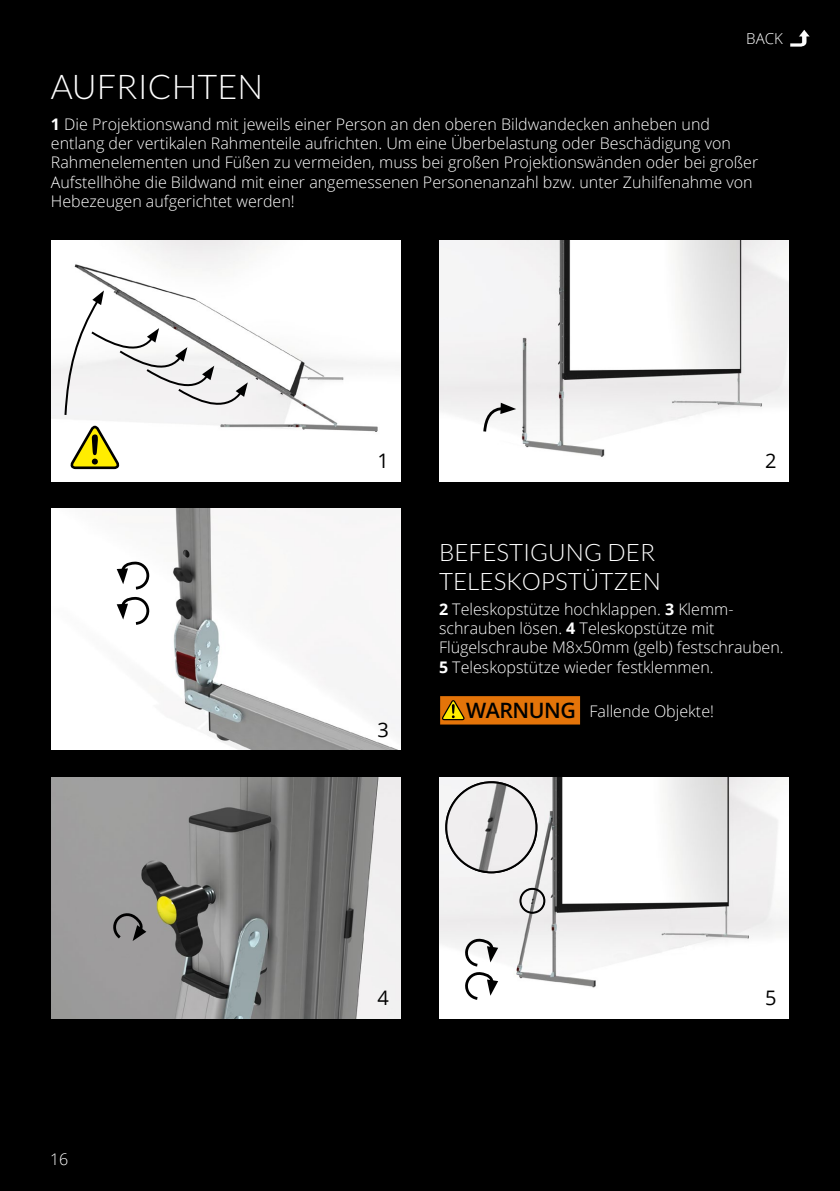
<style>
.page{position:relative;width:840px;height:1191px;background:#fff}
.page>*{position:absolute;margin:0;border:0;box-sizing:border-box;transform-origin:0 0}
.t1{font:300 34px "Lato";color:#fff}
.t2{font:300 24px/28.8px "Lato";color:#fff}
.t3{font:20px "Open Sans";color:#000}
.t4{font:300 16px/19.2px "Open Sans";color:#fff}
.t5{font:300 15px "Open Sans";color:#fff}
.s1{font-weight:700}
.s2{font-weight:600;font-size:21.4px;color:#000}
</style>
<div class="page">
<div style="left:0;top:0;width:839px;height:1191px;background:#000"></div>
<img style="left:51px;top:777px;width:349px;height:241px">
<svg style="left:113px;top:910px;width:33px;height:31px"></svg>
<img style="left:51px;top:509px;width:349px;height:240px">
<svg style="left:117px;top:561px;width:33px;height:65px"></svg>
<img style="left:439px;top:240px;width:348px;height:241px">
<svg style="left:481px;top:403px;width:35px;height:31px"></svg>
<img style="left:51px;top:240px;width:349px;height:241px">
<svg style="left:63px;top:290px;width:185px;height:127px;background:#e7e6e7"></svg>
<img style="left:439px;top:777px;width:348px;height:241px">
<div style="left:519px;top:888px;width:26px;height:25px;border:2px solid #000;border-radius:50%"></div>
<img style="left:446px;top:782px;width:90px;height:90px;border-radius:45px">
<div style="left:445px;top:781px;width:92px;height:92px;border:2px solid #000;border-radius:50%"></div>
<svg style="left:465px;top:939px;width:33px;height:62px"></svg>
<svg style="left:70px;top:426px;width:49px;height:43px"></svg>
<img style="left:790px;top:30px;width:20px;height:17px">
<svg style="left:440px;top:696px;width:141px;height:29px;background:#d87208"></svg>
<p class="t5" style="left:745px;top:28px;width:38px">BACK</p>
<h1 class="t1" style="left:51px;top:69px;width:214px">AUFRICHTEN</h1>
<p class="t4" style="left:51px;top:114px;width:708px"><span class="s1">1</span> Die Projektionswand mit jeweils einer Person an den oberen Bildwandecken anheben und entlang der vertikalen Rahmenteile aufrichten. Um eine Überbelastung oder Beschädigung von Rahmenelementen und Füßen zu vermeiden, muss bei großen Projektionswänden oder bei großer Aufstellhöhe die Bildwand mit einer angemessenen Personenanzahl bzw. unter Zuhilfenahme von Hebezeugen aufgerichtet werden!</p>
<p class="t3" style="left:377px;top:447px;width:13px">1</p>
<p class="t3" style="left:764px;top:447px;width:13px">2</p>
<p class="t4" style="left:50px;top:1149px;width:20px">16</p>
<p class="t3" style="left:377px;top:715px;width:13px">3</p>
<h2 class="t2" style="left:439px;top:538px;width:223px">BEFESTIGUNG DER<br>TELESKOPSTÜTZEN</h2>
<p class="t4" style="left:439px;top:599px;width:346px"><span class="s1">2</span> Teleskopstütze hochklappen. <span class="s1">3</span> Klemm&shy;schrauben lösen. <span class="s1">4</span> Teleskopstütze mit Flügelschraube M8x50mm (gelb) festschrauben.<br><span class="s1">5</span> Teleskopstütze wieder festklemmen.</p>
<p class="t4" style="left:465px;top:700px;width:249px"><span class="s2">WARNUNG</span> Fallende Objekte!</p>
<p class="t3" style="left:377px;top:984px;width:13px">4</p>
<p class="t3" style="left:764px;top:984px;width:13px">5</p>
</div>
